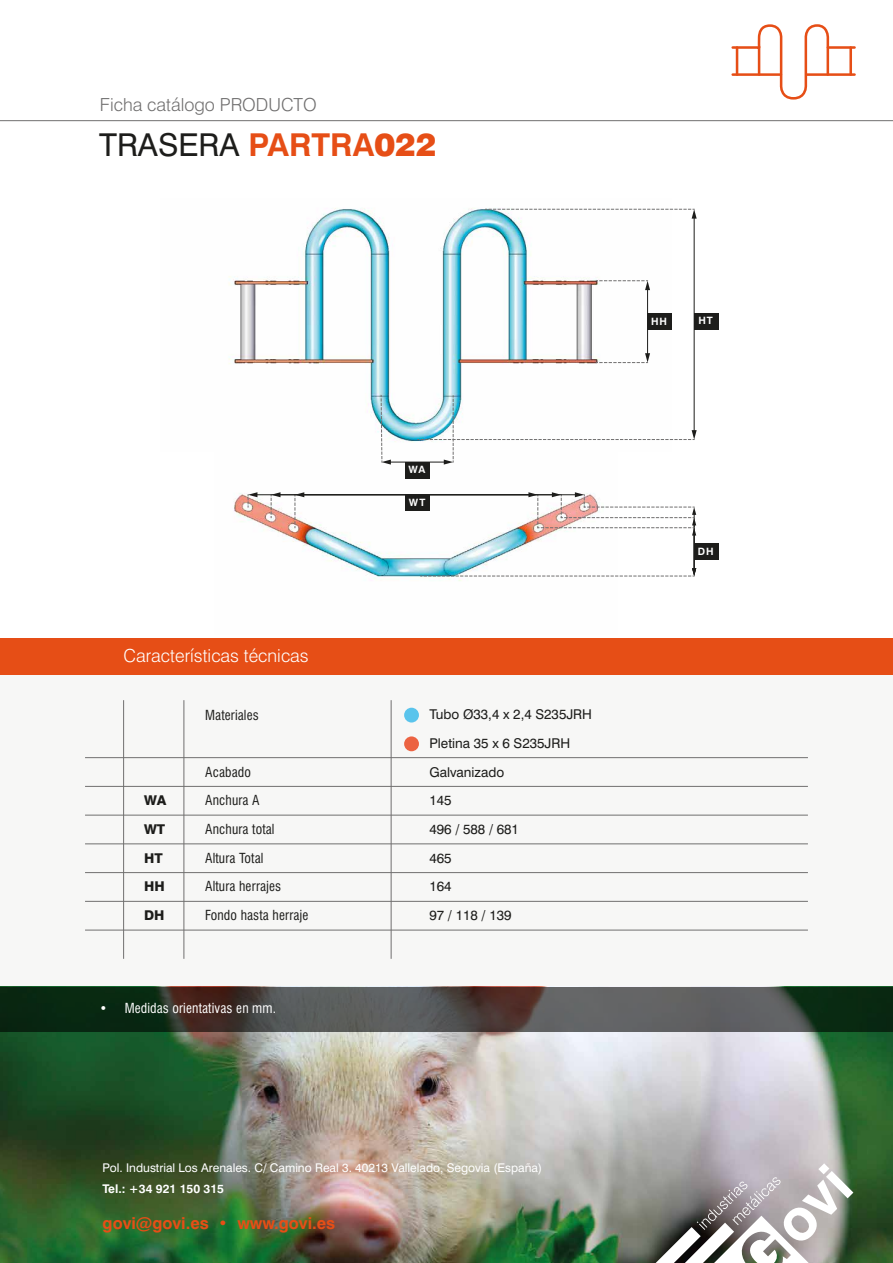
<style>
.page{position:relative;width:893px;height:1263px;background:#fff}
.page>*{position:absolute;margin:0;border:0;box-sizing:border-box;transform-origin:0 0}
.t1{font:31.5px "Swiss 721 BT";color:#1d1d1b}
.t2{font:300 18px "Swiss 721 BT";color:#fff}
.t3{font:300 18px "Swiss 721 BT";color:#706f6f}
.t4{font:700 16.5px "Swiss 721 BT";color:#e64e16}
.t5{font:condensed 13.5px/28.7px "Swiss 721 BT";letter-spacing:.01em;color:#1d1d1b}
.t6{font:13.5px/28.7px "Swiss 721 BT";color:#1d1d1b}
.t7{font:condensed 13.5px "Swiss 721 BT";letter-spacing:.01em;color:#fff}
.t8{font:800 13.5px/28.7px "Swiss 721 BT";letter-spacing:.01em;color:#1d1d1b}
.t9{font:12px "Swiss 721 BT";color:#fff}
.t10{font:700 12px "Swiss 721 BT";color:#fff}
.t11{font:700 10.05px "Swiss 721 BT";letter-spacing:.1em;color:#fff}
.s1{font-weight:700;color:#e64e16}
.s2{font-weight:900;color:#e64e16}
</style>
<div class="page">
<img style="left:233px;top:461px;width:314px;height:120px">
<img style="left:229px;top:208px;width:443px;height:234px">
<div style="left:406px;top:495px;width:24px;height:16px;background:#1d1d1b"></div>
<hr style="left:647px;top:288px;width:1px;height:67px;background:#1d1d1b">
<svg style="left:596px;top:280px;width:54px;height:10px"></svg>
<svg style="left:596px;top:353px;width:54px;height:10px"></svg>
<div style="left:648px;top:314px;width:24px;height:16px;background:#1d1d1b"></div>
<hr style="left:694px;top:534px;width:1px;height:36px;background:#1d1d1b">
<svg style="left:421px;top:568px;width:275px;height:9px"></svg>
<div style="left:694px;top:544px;width:24px;height:16px;background:#1d1d1b"></div>
<hr style="left:694px;top:217px;width:1px;height:215px;background:#1d1d1b">
<svg style="left:486px;top:209px;width:211px;height:10px"></svg>
<div style="left:694px;top:313px;width:24px;height:16px;background:#1d1d1b"></div>
<hr style="left:389px;top:462px;width:56px;height:1px;background:#1d1d1b">
<svg style="left:418px;top:396px;width:279px;height:69px"></svg>
<svg style="left:380px;top:395px;width:11px;height:70px"></svg>
<div style="left:405px;top:462px;width:25px;height:16px;background:#1d1d1b"></div>
<div style="left:0;top:645px;width:893px;height:457px;background:#f7f7f6"></div>
<img style="left:0;top:1031px;width:893px;height:232px">
<div style="left:0;top:638px;width:893px;height:36px;background:#e64e16"></div>
<hr style="left:0;top:120px;width:893px;height:1px;background:#706f6f">
<hr style="left:123px;top:700px;width:1px;height:259px;background:#706f6f">
<hr style="left:184px;top:700px;width:1px;height:259px;background:#706f6f">
<hr style="left:391px;top:700px;width:1px;height:259px;background:#706f6f">
<hr style="left:85px;top:757px;width:723px;height:1px;background:#706f6f">
<hr style="left:85px;top:786px;width:723px;height:1px;background:#706f6f">
<hr style="left:85px;top:815px;width:723px;height:1px;background:#706f6f">
<hr style="left:85px;top:844px;width:723px;height:1px;background:#706f6f">
<hr style="left:85px;top:872px;width:723px;height:1px;background:#706f6f">
<hr style="left:85px;top:901px;width:723px;height:1px;background:#706f6f">
<hr style="left:85px;top:930px;width:723px;height:1px;background:#706f6f">
<svg style="left:0;top:987px;width:893px;height:44px;background:#40463e"></svg>
<svg style="left:649px;top:1163px;width:204px;height:100px"></svg>
<div style="left:404px;top:708px;width:15px;height:14px;background:#5ac4ec;border-radius:50%"></div>
<div style="left:404px;top:736px;width:15px;height:15px;background:#ec6342;border-radius:50%"></div>
<hr style="left:828px;top:46px;width:27px;height:3px;background:#e64e16">
<hr style="left:806px;top:73px;width:49px;height:3px;background:#e64e16">
<hr style="left:849px;top:48px;width:3px;height:27px;background:#e64e16">
<svg style="left:731px;top:24px;width:99px;height:76px"></svg>
<hr style="left:256px;top:494px;width:321px;height:1px;background:#1d1d1b">
<svg style="left:248px;top:492px;width:9px;height:15px"></svg>
<svg style="left:271px;top:492px;width:9px;height:26px"></svg>
<svg style="left:295px;top:492px;width:9px;height:36px"></svg>
<svg style="left:528px;top:492px;width:168px;height:43px"></svg>
<h2 class="t3" style="left:100px;top:93px;width:218px">Ficha catálogo PRODUCTO</h2>
<h1 class="t1" style="left:99px;top:126px;width:339px">TRASERA <span class="s1">PARTRA</span><span class="s2">022</span></h1>
<p class="t11" style="left:408px;top:464px;width:19px">WA</p>
<h2 class="t2" style="left:124px;top:645px;width:187px">Características técnicas</h2>
<p class="t8" style="left:144px;top:786px;width:24px">WA<br>WT<br>HT<br>HH<br>DH</p>
<p class="t5" style="left:205px;top:700px;width:55px">Materiales</p>
<p class="t5" style="left:205px;top:757px;width:105px">Acabado<br>Anchura A<br>Anchura total<br>Altura Total<br>Altura herrajes<br>Fondo hasta herraje</p>
<p class="t7" style="left:99px;top:1000px;width:178px">• Medidas orientativas en mm.</p>
<p class="t11" style="left:409px;top:496px;width:18px">WT</p>
<p class="t6" style="left:429px;top:700px;width:164px">Tubo Ø33,4 x 2,4 S235JRH<br>Pletina 35 x 6 S235JRH<br>Galvanizado<br>145<br>496 / 588 / 681<br>465<br>164<br>97 / 118 / 139</p>
<p class="t9" style="left:103px;top:1160px;width:441px">Pol. Industrial Los Arenales. C/ Camino Real 3. 40213 Vallelado, Segovia (España)</p>
<p class="t10" style="left:103px;top:1181px;width:123px">Tel.: +34 921 150 315</p>
<p class="t4" style="left:103px;top:1213px;width:234px">govi@govi.es • www.govi.es</p>
<p class="t11" style="left:651px;top:315px;width:17px">HH</p>
<p class="t11" style="left:698px;top:315px;width:16px">HT</p>
<p class="t11" style="left:698px;top:545px;width:17px">DH</p>
</div>
